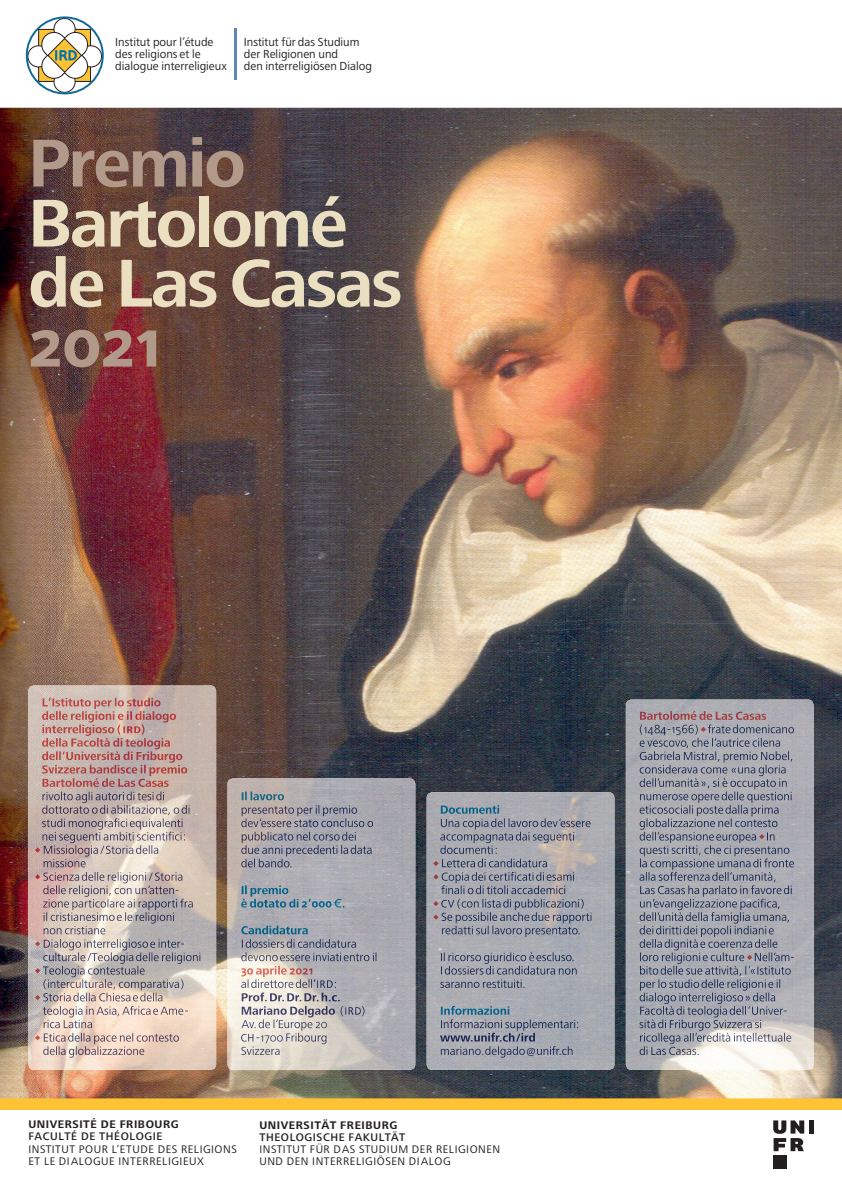
<style>
.page{position:relative;width:842px;height:1191px;background:#fff}
.page>*{position:absolute;margin:0;border:0;box-sizing:border-box;transform-origin:0 0}
.t1{font:700 70px/60px "Frutiger Next Pro";letter-spacing:-.03em;color:#eadfc0}
.t2{font:700 70px "Frutiger Next Pro";letter-spacing:-.03em;color:#b19a89}
.t3{font:12.1px/12.4px "Frutiger Next Pro";color:#231f20}
.t4{font:11.4px/12.1px "Frutiger Next Pro";letter-spacing:.05em;color:#231f20}
.t5{font:700 11.4px "Frutiger Next Pro";letter-spacing:.05em;color:#231f20}
.t6{font:500 11.4px "Frutiger Next Pro";letter-spacing:.05em;color:#231f20}
</style>
<div class="page">
<div style="left:809px;top:1120px;width:5px;height:13px;background:#231f20"></div>
<div style="left:773px;top:1155px;width:13px;height:13px;background:#231f20"></div>
<svg style="left:773px;top:1120px;width:31px;height:31px"></svg>
<svg style="left:28px;top:18px;width:74px;height:75px"></svg>
<hr style="left:234px;top:28px;width:3px;height:52px;background:#5c89af">
<div style="left:0;top:1098px;width:842px;height:11px;background:#fec235"></div>
<img style="left:0;top:108px;width:842px;height:990px">
<img style="left:28px;top:685px;width:188px;height:385px">
<img style="left:43px;top:697px;width:118px;height:12px">
<img style="left:42px;top:711px;width:134px;height:11px">
<img style="left:42px;top:724px;width:78px;height:12px">
<img style="left:123px;top:726px;width:17px;height:7px">
<svg style="left:142px;top:724px;width:3px;height:10px"></svg>
<img style="left:42px;top:738px;width:129px;height:11px">
<img style="left:42px;top:751px;width:141px;height:11px">
<img style="left:42px;top:764px;width:146px;height:12px">
<img style="left:43px;top:778px;width:126px;height:9px">
<img style="left:42px;top:791px;width:123px;height:12px">
<img style="left:42px;top:805px;width:148px;height:10px">
<img style="left:42px;top:818px;width:141px;height:11px">
<img style="left:42px;top:831px;width:143px;height:12px">
<svg style="left:35px;top:847px;width:8px;height:6px"></svg>
<img style="left:44px;top:845px;width:115px;height:11px">
<img style="left:44px;top:859px;width:42px;height:8px">
<svg style="left:35px;top:874px;width:8px;height:6px"></svg>
<img style="left:43px;top:872px;width:140px;height:11px">
<img style="left:43px;top:885px;width:135px;height:11px">
<img style="left:43px;top:898px;width:151px;height:12px">
<img style="left:44px;top:912px;width:131px;height:11px">
<img style="left:44px;top:926px;width:61px;height:8px">
<svg style="left:35px;top:941px;width:8px;height:6px"></svg>
<img style="left:44px;top:939px;width:140px;height:11px">
<img style="left:43px;top:952px;width:157px;height:11px">
<svg style="left:35px;top:968px;width:8px;height:6px"></svg>
<img style="left:43px;top:965px;width:102px;height:12px">
<img style="left:43px;top:979px;width:141px;height:11px">
<svg style="left:35px;top:995px;width:8px;height:5px"></svg>
<img style="left:43px;top:992px;width:120px;height:9px">
<img style="left:43px;top:1006px;width:145px;height:11px">
<img style="left:44px;top:1019px;width:48px;height:9px">
<svg style="left:35px;top:1035px;width:8px;height:6px"></svg>
<img style="left:44px;top:1032px;width:135px;height:12px">
<img style="left:43px;top:1046px;width:101px;height:11px">
<img style="left:227px;top:778px;width:188px;height:292px">
<img style="left:242px;top:791px;width:42px;height:9px">
<img style="left:242px;top:805px;width:116px;height:11px">
<img style="left:241px;top:818px;width:133px;height:9px">
<img style="left:242px;top:831px;width:115px;height:12px">
<img style="left:241px;top:845px;width:131px;height:11px">
<img style="left:241px;top:858px;width:50px;height:9px">
<img style="left:242px;top:885px;width:47px;height:11px">
<img style="left:241px;top:898px;width:103px;height:9px">
<img style="left:241px;top:925px;width:67px;height:9px">
<img style="left:242px;top:939px;width:115px;height:8px">
<img style="left:241px;top:952px;width:136px;height:9px">
<svg style="left:241px;top:968px;width:12px;height:8px"></svg>
<img style="left:256px;top:965px;width:31px;height:12px">
<img style="left:287px;top:968px;width:15px;height:6px">
<svg style="left:303px;top:968px;width:9px;height:6px"></svg>
<img style="left:241px;top:979px;width:74px;height:9px">
<img style="left:317px;top:980px;width:16px;height:8px">
<img style="left:242px;top:992px;width:99px;height:9px">
<img style="left:242px;top:1006px;width:96px;height:11px">
<svg style="left:340px;top:1006px;width:3px;height:10px"></svg>
<img style="left:345px;top:1007px;width:16px;height:7px">
<svg style="left:362px;top:1006px;width:2px;height:10px"></svg>
<img style="left:242px;top:1019px;width:85px;height:11px">
<svg style="left:241px;top:1034px;width:12px;height:7px"></svg>
<img style="left:256px;top:1032px;width:71px;height:12px">
<img style="left:241px;top:1046px;width:39px;height:9px">
<img style="left:427px;top:792px;width:187px;height:278px">
<img style="left:441px;top:805px;width:58px;height:8px">
<img style="left:441px;top:818px;width:150px;height:11px">
<img style="left:440px;top:831px;width:135px;height:12px">
<img style="left:440px;top:845px;width:57px;height:9px">
<svg style="left:433px;top:861px;width:8px;height:5px"></svg>
<img style="left:442px;top:858px;width:105px;height:9px">
<svg style="left:433px;top:874px;width:8px;height:6px"></svg>
<img style="left:442px;top:872px;width:133px;height:11px">
<img style="left:441px;top:885px;width:124px;height:9px">
<svg style="left:433px;top:900px;width:21px;height:7px"></svg>
<img style="left:455px;top:898px;width:129px;height:12px">
<svg style="left:433px;top:914px;width:8px;height:6px"></svg>
<img style="left:442px;top:912px;width:150px;height:11px">
<img style="left:442px;top:925px;width:137px;height:12px">
<img style="left:441px;top:952px;width:133px;height:11px">
<img style="left:441px;top:965px;width:136px;height:9px">
<img style="left:440px;top:979px;width:84px;height:9px">
<img style="left:441px;top:1006px;width:69px;height:8px">
<img style="left:441px;top:1019px;width:138px;height:11px">
<img style="left:440px;top:1032px;width:95px;height:9px">
<img style="left:441px;top:1046px;width:131px;height:11px">
<img style="left:626px;top:699px;width:188px;height:371px">
<img style="left:640px;top:711px;width:126px;height:9px">
<img style="left:640px;top:724px;width:58px;height:11px">
<svg style="left:701px;top:727px;width:5px;height:5px"></svg>
<img style="left:708px;top:724px;width:86px;height:9px">
<img style="left:640px;top:738px;width:141px;height:10px">
<img style="left:640px;top:751px;width:153px;height:11px">
<img style="left:640px;top:764px;width:146px;height:12px">
<img style="left:640px;top:778px;width:147px;height:11px">
<img style="left:640px;top:791px;width:152px;height:12px">
<img style="left:640px;top:805px;width:139px;height:11px">
<img style="left:640px;top:818px;width:138px;height:11px">
<img style="left:640px;top:831px;width:117px;height:12px">
<svg style="left:759px;top:832px;width:16px;height:8px"></svg>
<img style="left:640px;top:845px;width:150px;height:11px">
<img style="left:640px;top:858px;width:154px;height:12px">
<img style="left:639px;top:872px;width:138px;height:10px">
<img style="left:640px;top:885px;width:152px;height:11px">
<img style="left:640px;top:898px;width:141px;height:12px">
<img style="left:640px;top:912px;width:150px;height:11px">
<img style="left:640px;top:925px;width:134px;height:12px">
<img style="left:640px;top:939px;width:138px;height:11px">
<img style="left:640px;top:952px;width:105px;height:11px">
<svg style="left:747px;top:954px;width:5px;height:6px"></svg>
<img style="left:755px;top:952px;width:39px;height:9px">
<img style="left:640px;top:965px;width:151px;height:11px">
<img style="left:640px;top:979px;width:141px;height:11px">
<img style="left:640px;top:992px;width:136px;height:12px">
<img style="left:640px;top:1006px;width:147px;height:11px">
<img style="left:639px;top:1019px;width:123px;height:11px">
<img style="left:640px;top:1032px;width:152px;height:12px">
<img style="left:640px;top:1046px;width:59px;height:9px">
<p class="t3" style="left:115px;top:36px;width:113px">Institut pour l’étude des religions et le dialogue interreligieux</p>
<p class="t3" style="left:244px;top:36px;width:130px">Institut für das Studium der Religionen und<br>den interreligiösen Dialog</p>
<h1 class="t2" style="left:28px;top:120px;width:219px">Premio</h1>
<h1 class="t1" style="left:28px;top:191px;width:376px">Bartolomé de Las Casas</h1>
<h1 class="t2" style="left:28px;top:300px;width:137px">2021</h1>
<p class="t5" style="left:28px;top:1117px;width:152px">UNIVERSITÉ DE FRIBOURG</p>
<p class="t6" style="left:28px;top:1129px;width:136px">FACULTÉ DE THÉOLOGIE</p>
<p class="t4" style="left:28px;top:1143px;width:210px">INSTITUT POUR L’ETUDE DES RELIGIONS<br>ET LE DIALOGUE INTERRELIGIEUX</p>
<p class="t5" style="left:259px;top:1118px;width:140px">UNIVERSITÄT FREIBURG</p>
<p class="t6" style="left:259px;top:1130px;width:148px">THEOLOGISCHE FAKULTÄT</p>
<p class="t4" style="left:259px;top:1143px;width:242px">INSTITUT FÜR DAS STUDIUM DER RELIGIONEN<br>UND DEN INTERRELIGIÖSEN DIALOG</p>
</div>
